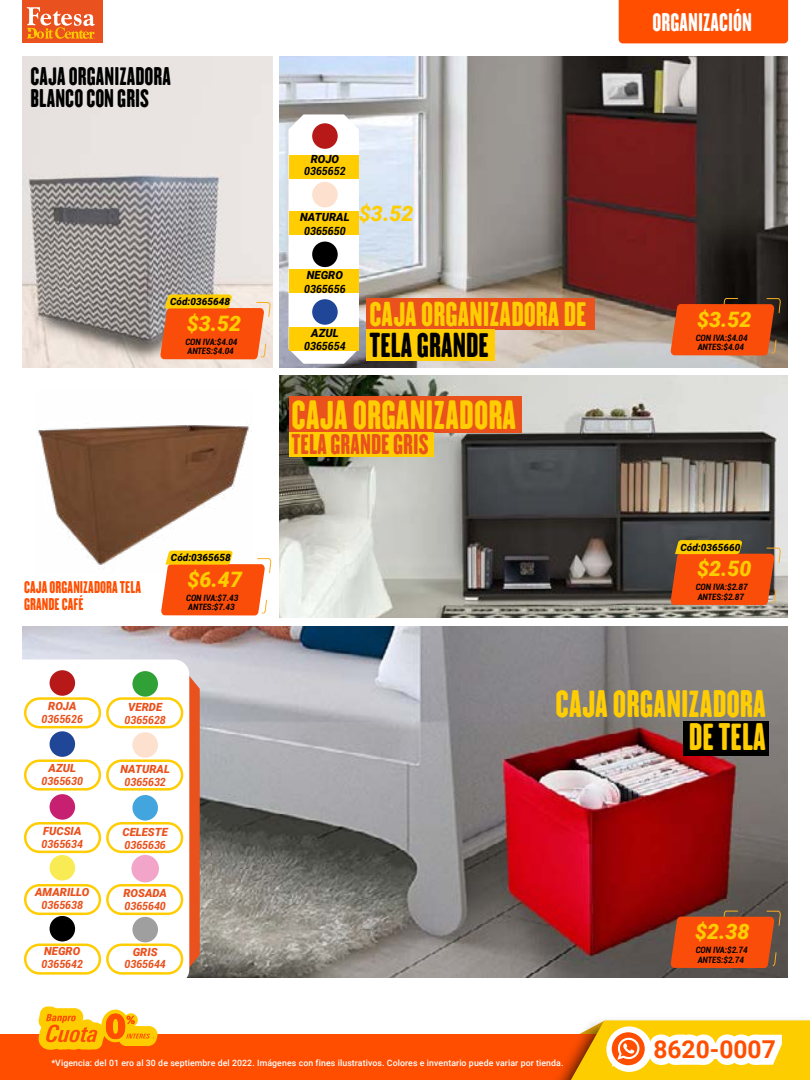
<style>
.page{position:relative;width:810px;height:1080px;background:#fff}
.page>*{position:absolute;margin:0;border:0;box-sizing:border-box;transform-origin:0 0}
.t1{font:36px "H.H.Samuel";color:#ffcd02}
.t2{font:33.75px/33.8px "H.H.Samuel";color:#ffcd02;text-align:right}
.t3{font:30.5px "H.H.Samuel";color:#ffcd02}
.t4{font:30.5px "H.H.Samuel";color:#000}
.t5{font:25px "H.H.Samuel";color:#e9511d}
.t6{font:700 24.62px "Roboto";color:#ff4e00}
.t7{font:22.5px/22.5px "H.H.Samuel";color:#000}
.t8{font:22.5px "H.H.Samuel";color:#fff}
.t9{font:italic 900 21.25px "Roboto";color:#fecd00}
.t10{font:15px/17.5px "H.H.Samuel";color:#ff4e00}
.t11{font:italic 700 condensed 11.25px "Roboto";color:#e9511d}
.t12{font:italic 900 11.25px "Roboto";color:#e9511d}
.t13{font:italic 700 condensed 11.25px "Roboto";color:#000}
.t14{font:italic 900 11.25px "Roboto";color:#000}
.t15{font:italic 900 10px "Roboto";color:#000}
.t16{font:italic 700 condensed 8.75px/9.5px "Roboto";color:#020203}
.t17{font:500 8.75px "Roboto";letter-spacing:.01em;color:#fff}
</style>
<div class="page">
<div style="left:0;top:1035px;width:605px;height:45px;background:#ff4e00"></div>
<img style="left:529px;top:1020px;width:281px;height:60px">
<svg style="left:38px;top:1007px;width:120px;height:43px"></svg>
<svg style="left:561px;top:1021px;width:249px;height:59px"></svg>
<div style="left:22px;top:0;width:80px;height:43px;background:#e9511e"></div>
<svg style="left:27px;top:7px;width:68px;height:32px"></svg>
<div style="left:619px;top:0;width:169px;height:43px;background:#ff4e00"></div>
<img style="left:22px;top:56px;width:251px;height:311px">
<svg style="left:160px;top:294px;width:110px;height:65px"></svg>
<img style="left:279px;top:57px;width:508px;height:311px">
<svg style="left:289px;top:114px;width:70px;height:250px"></svg>
<div style="left:289px;top:155px;width:69px;height:24px;background:#ffcd02"></div>
<div style="left:289px;top:212px;width:69px;height:23px;background:#ffcd02"></div>
<div style="left:289px;top:270px;width:69px;height:23px;background:#ffcd02"></div>
<div style="left:289px;top:327px;width:69px;height:24px;background:#ffcd02"></div>
<div style="left:312px;top:242px;width:26px;height:25px;background:#000;border-radius:50%"></div>
<div style="left:312px;top:299px;width:26px;height:26px;background:#204697;border-radius:50%"></div>
<div style="left:312px;top:123px;width:26px;height:26px;background:#b61918;border-radius:50%"></div>
<div style="left:312px;top:182px;width:26px;height:25px;background:#fde0ce;border-radius:50%"></div>
<div style="left:366px;top:298px;width:229px;height:32px;background:#e9511d"></div>
<div style="left:366px;top:329px;width:129px;height:31px;background:#ffcd02"></div>
<svg style="left:670px;top:298px;width:110px;height:57px"></svg>
<img style="left:38px;top:425px;width:214px;height:143px">
<svg style="left:161px;top:551px;width:110px;height:64px"></svg>
<img style="left:279px;top:376px;width:508px;height:242px">
<div style="left:289px;top:396px;width:233px;height:37px;background:#e9511d"></div>
<div style="left:289px;top:433px;width:145px;height:24px;background:#ffcd02"></div>
<svg style="left:670px;top:540px;width:110px;height:65px"></svg>
<img style="left:22px;top:626px;width:765px;height:351px">
<svg style="left:189px;top:674px;width:11px;height:296px"></svg>
<svg style="left:22px;top:660px;width:167px;height:318px"></svg>
<div style="left:50px;top:916px;width:25px;height:26px;background:#000;border-radius:50%"></div>
<div style="left:50px;top:855px;width:25px;height:26px;background:#f8eb54;border-radius:50%"></div>
<div style="left:50px;top:794px;width:25px;height:26px;background:#c82070;border-radius:50%"></div>
<div style="left:50px;top:731px;width:25px;height:26px;background:#204697;border-radius:50%"></div>
<div style="left:50px;top:670px;width:25px;height:26px;background:#b61918;border-radius:50%"></div>
<div style="left:132px;top:917px;width:26px;height:25px;background:#9f9f9f;border-radius:50%"></div>
<div style="left:131px;top:855px;width:28px;height:27px;background:#f3a5c9;border-radius:50%"></div>
<div style="left:132px;top:795px;width:26px;height:26px;background:#42a5dd;border-radius:50%"></div>
<div style="left:132px;top:732px;width:26px;height:26px;background:#fde0ce;border-radius:50%"></div>
<div style="left:132px;top:671px;width:26px;height:26px;background:#30a137;border-radius:50%"></div>
<div style="left:684px;top:721px;width:85px;height:34px;background:#000"></div>
<div style="left:24px;top:697px;width:77px;height:31px;border:2px solid #ffcd02;border-radius:14px"></div>
<div style="left:106px;top:697px;width:77px;height:31px;border:2px solid #ffcd02;border-radius:14px"></div>
<div style="left:24px;top:759px;width:77px;height:32px;border:2px solid #ffcd02;border-radius:14px"></div>
<div style="left:106px;top:759px;width:77px;height:32px;border:2px solid #ffcd02;border-radius:14px"></div>
<div style="left:24px;top:822px;width:77px;height:31px;border:2px solid #ffcd02;border-radius:14px"></div>
<div style="left:106px;top:822px;width:77px;height:31px;border:2px solid #ffcd02;border-radius:14px"></div>
<div style="left:24px;top:884px;width:77px;height:31px;border:2px solid #ffcd02;border-radius:14px"></div>
<div style="left:106px;top:884px;width:77px;height:31px;border:2px solid #ffcd02;border-radius:14px"></div>
<div style="left:24px;top:944px;width:77px;height:31px;border:2px solid #ffcd02;border-radius:14px"></div>
<div style="left:106px;top:944px;width:77px;height:31px;border:2px solid #ffcd02;border-radius:14px"></div>
<svg style="left:670px;top:910px;width:110px;height:58px"></svg>
<h3 class="t7" style="left:31px;top:64px;width:142px">CAJA ORGANIZADORA<br>BLANCO CON GRIS</h3>
<p class="t15" style="left:170px;top:295px;width:61px">Cód:0365648</p>
<h3 class="t9" style="left:187px;top:308px;width:56px">$3.52</h3>
<p class="t16" style="left:185px;top:336px;width:54px">CON IVA:$4.04<br>ANTES:$4.04</p>
<h3 class="t10" style="left:24px;top:578px;width:119px">CAJA ORGANIZADORA TELA<br>GRANDE CAFÉ</h3>
<p class="t15" style="left:171px;top:551px;width:61px">Cód:0365658</p>
<h3 class="t9" style="left:188px;top:564px;width:56px">$6.47</h3>
<p class="t16" style="left:186px;top:593px;width:54px">CON IVA:$7.43<br>ANTES:$7.43</p>
<p class="t12" style="left:48px;top:698px;width:30px">ROJA</p>
<p class="t12" style="left:128px;top:699px;width:35px">VERDE</p>
<p class="t11" style="left:42px;top:711px;width:43px">0365626</p>
<p class="t11" style="left:125px;top:712px;width:43px">0365628</p>
<p class="t12" style="left:49px;top:760px;width:29px">AZUL</p>
<p class="t12" style="left:120px;top:761px;width:51px">NATURAL</p>
<p class="t11" style="left:42px;top:773px;width:43px">0365630</p>
<p class="t11" style="left:125px;top:774px;width:43px">0365632</p>
<p class="t12" style="left:43px;top:823px;width:40px">FUCSIA</p>
<p class="t12" style="left:122px;top:824px;width:47px">CELESTE</p>
<p class="t11" style="left:42px;top:836px;width:43px">0365634</p>
<p class="t11" style="left:125px;top:837px;width:43px">0365636</p>
<p class="t12" style="left:35px;top:884px;width:56px">AMARILLO</p>
<p class="t12" style="left:123px;top:885px;width:45px">ROSADA</p>
<p class="t11" style="left:42px;top:897px;width:43px">0365638</p>
<p class="t11" style="left:125px;top:898px;width:43px">0365640</p>
<p class="t12" style="left:44px;top:943px;width:38px">NEGRO</p>
<p class="t12" style="left:133px;top:944px;width:26px">GRIS</p>
<p class="t11" style="left:42px;top:956px;width:43px">0365642</p>
<p class="t11" style="left:125px;top:956px;width:43px">0365644</p>
<h3 class="t8" style="left:653px;top:8px;width:101px">ORGANIZACIÓN</h3>
<p class="t14" style="left:311px;top:151px;width:30px">ROJO</p>
<p class="t13" style="left:304px;top:163px;width:43px">0365652</p>
<p class="t14" style="left:300px;top:210px;width:51px">NATURAL</p>
<p class="t13" style="left:304px;top:223px;width:43px">0365650</p>
<h3 class="t9" style="left:359px;top:199px;width:56px">$3.52</h3>
<p class="t14" style="left:307px;top:268px;width:38px">NEGRO</p>
<p class="t13" style="left:304px;top:281px;width:43px">0365656</p>
<p class="t14" style="left:311px;top:325px;width:29px">AZUL</p>
<p class="t13" style="left:304px;top:338px;width:43px">0365654</p>
<h3 class="t3" style="left:369px;top:295px;width:219px">CAJA ORGANIZADORA DE</h3>
<h3 class="t4" style="left:369px;top:325px;width:121px">TELA GRANDE</h3>
<p class="t16" style="left:696px;top:333px;width:54px">CON IVA:$4.04<br>ANTES:$4.04</p>
<h3 class="t9" style="left:697px;top:304px;width:56px">$3.52</h3>
<h1 class="t1" style="left:292px;top:392px;width:226px">CAJA ORGANIZADORA</h1>
<h3 class="t5" style="left:292px;top:428px;width:139px">TELA GRANDE GRIS</h3>
<p class="t15" style="left:680px;top:540px;width:61px">Cód:0365660</p>
<h3 class="t9" style="left:697px;top:554px;width:56px">$2.50</h3>
<p class="t16" style="left:696px;top:582px;width:54px">CON IVA:$2.87<br>ANTES:$2.87</p>
<h2 class="t2" style="left:556px;top:686px;width:212px">CAJA ORGANIZADORA<br>DE TELA</h2>
<h3 class="t9" style="left:695px;top:917px;width:56px">$2.38</h3>
<p class="t16" style="left:696px;top:945px;width:54px">CON IVA:$2.74<br>ANTES:$2.74</p>
<p class="t17" style="left:51px;top:1056px;width:514px">*Vigencia: del 01 ero al 30 de septiembre del 2022. Imágenes con fines ilustrativos. Colores e inventario puede variar por tienda.</p>
<h3 class="t6" style="left:653px;top:1032px;width:124px">8620-0007</h3>
</div>
